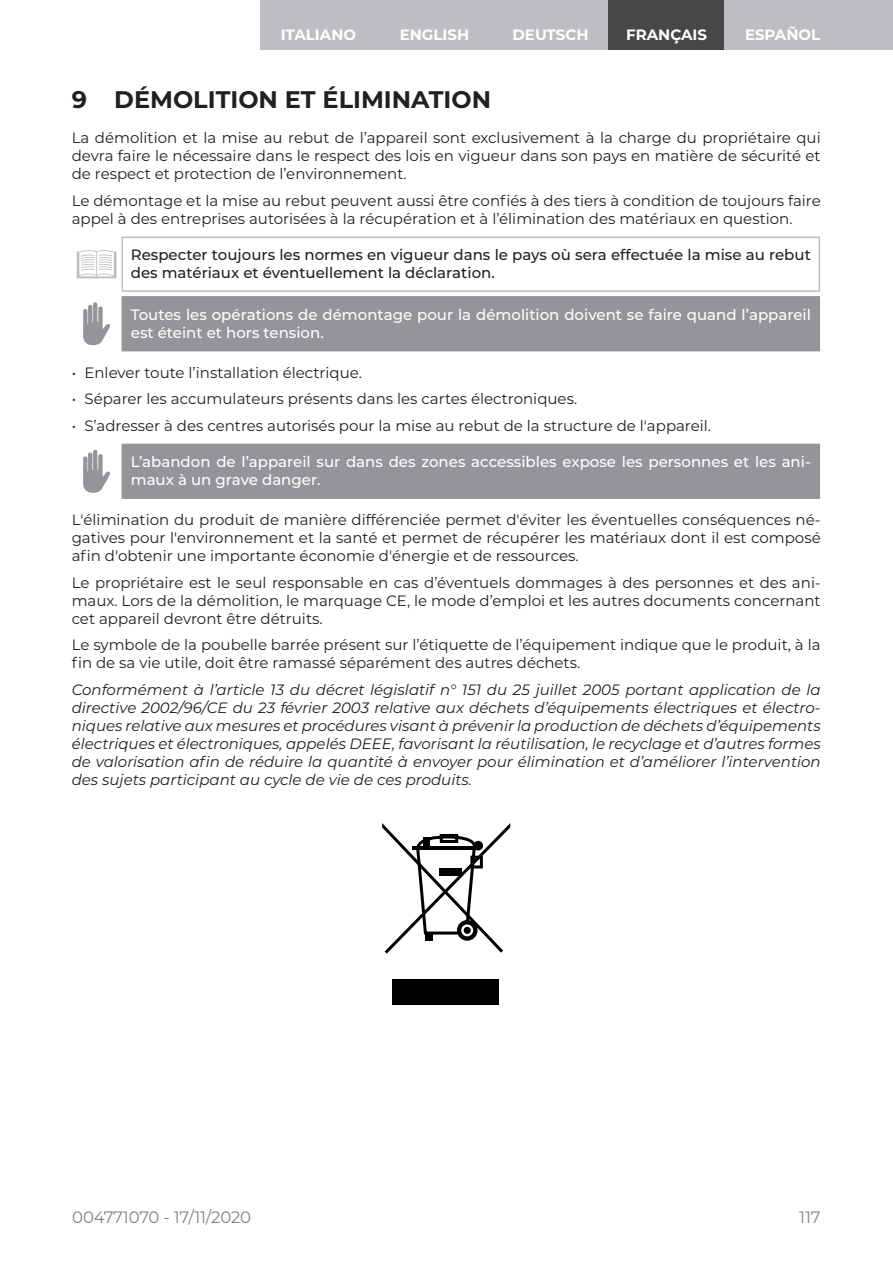
<style>
.page{position:relative;width:893px;height:1263px;background:#fff}
.page>*{position:absolute;margin:0;border:0;box-sizing:border-box;transform-origin:0 0}
.t1{font:700 24px "Montserrat";color:#231f20}
.t2{font:16.5px "Montserrat";letter-spacing:-.01em;color:#838282}
.Testo_base{font:15px/18px "Montserrat";color:#231f20;text-align:justify}
.Testo_base-2{font:italic 15px/18px "Montserrat";color:#231f20;text-align:justify}
.Testo_tabella{font:500 15px/18px "Montserrat";color:#fff}
.INDICAZIONI{font:500 15px/18px "Montserrat";color:#231f20}
.t3{font:700 15px "Montserrat";color:#fff}
</style>
<div class="page">
<div style="left:376px;top:0;width:116px;height:50px;background:#bdbec1"></div>
<div style="left:492px;top:0;width:117px;height:50px;background:#bdbec1"></div>
<div style="left:609px;top:0;width:116px;height:50px;background:#454749"></div>
<div style="left:725px;top:0;width:168px;height:50px;background:#bdbec1"></div>
<div style="left:260px;top:0;width:116px;height:50px;background:#bdbec1"></div>
<hr style="left:122px;top:237px;width:698px;height:1px;background:#bcbdc0">
<hr style="left:122px;top:238px;width:1px;height:52px;background:#bcbdc0">
<hr style="left:819px;top:238px;width:1px;height:52px;background:#bcbdc0">
<hr style="left:122px;top:290px;width:698px;height:2px;background:#bcbdc0">
<svg style="left:77px;top:250px;width:39px;height:28px"></svg>
<div style="left:122px;top:297px;width:697px;height:54px;background:#939598"></div>
<hr style="left:122px;top:296px;width:698px;height:2px;background:#939598">
<hr style="left:819px;top:298px;width:1px;height:52px;background:#939598">
<hr style="left:122px;top:350px;width:698px;height:1px;background:#939598">
<svg style="left:83px;top:302px;width:27px;height:43px"></svg>
<div style="left:122px;top:444px;width:697px;height:54px;background:#939598"></div>
<hr style="left:122px;top:444px;width:698px;height:1px;background:#939598">
<hr style="left:819px;top:445px;width:1px;height:52px;background:#939598">
<hr style="left:122px;top:497px;width:698px;height:2px;background:#939598">
<svg style="left:83px;top:450px;width:27px;height:43px"></svg>
<svg style="left:382px;top:823px;width:128px;height:131px"></svg>
<hr style="left:412px;top:846px;width:64px;height:4px;background:#000002">
<div style="left:392px;top:979px;width:107px;height:26px;background:#000002"></div>
<p class="t3" style="left:281px;top:24px;width:77px">ITALIANO</p>
<p class="t3" style="left:400px;top:24px;width:71px">ENGLISH</p>
<p class="t3" style="left:513px;top:24px;width:77px">DEUTSCH</p>
<p class="t3" style="left:626px;top:24px;width:82px">FRANÇAIS</p>
<p class="t3" style="left:745px;top:24px;width:77px">ESPAÑOL</p>
<p class="t1" style="left:72px;top:82px;width:421px">9 DÉMOLITION ET ÉLIMINATION</p>
<p class="Testo_base" style="left:72px;top:128px;width:750px">La démolition et la mise au rebut de l’appareil sont exclusivement à la charge du propriétaire qui devra faire le nécessaire dans le respect des lois en vigueur dans son pays en matière de sécurité et de respect et protection de l’environnement.</p>
<p class="Testo_base" style="left:72px;top:191px;width:751px">Le démontage et la mise au rebut peuvent aussi être confiés à des tiers à condition de toujours faire appel à des entreprises autorisées à la récupération et à l’élimination des matériaux en question.</p>
<p class="INDICAZIONI" style="left:131px;top:245px;width:682px">Respecter toujours les normes en vigueur dans le pays où sera effectuée la mise au rebut des matériaux et éventuellement la déclaration.</p>
<p class="Testo_tabella" style="left:131px;top:305px;width:682px">Toutes les opérations de démontage pour la démolition doivent se faire quand l’appareil est éteint et hors tension.</p>
<p class="Testo_base" style="left:72px;top:363px;width:292px">• Enlever toute l’installation électrique.</p>
<p class="Testo_base" style="left:72px;top:390px;width:507px">• Séparer les accumulateurs présents dans les cartes électroniques.</p>
<p class="Testo_base" style="left:72px;top:416px;width:641px">• S’adresser à des centres autorisés pour la mise au rebut de la structure de l'appareil.</p>
<p class="Testo_tabella" style="left:131px;top:452px;width:681px">L’abandon de l’appareil sur dans des zones accessibles expose les personnes et les ani&shy;maux à un grave danger.</p>
<p class="Testo_base" style="left:72px;top:511px;width:751px">L'élimination du produit de manière différenciée permet d'éviter les éventuelles conséquences né&shy;gatives pour l'environnement et la santé et permet de récupérer les matériaux dont il est composé afin d'obtenir une importante économie d'énergie et de ressources.</p>
<p class="Testo_base" style="left:72px;top:573px;width:750px">Le propriétaire est le seul responsable en cas d’éventuels dommages à des personnes et des ani&shy;maux. Lors de la démolition, le marquage CE, le mode d’emploi et les autres documents concernant cet appareil devront être détruits.</p>
<p class="Testo_base" style="left:72px;top:636px;width:750px">Le symbole de la poubelle barrée présent sur l’étiquette de l’équipement indique que le produit, à la fin de sa vie utile, doit être ramassé séparément des autres déchets.</p>
<p class="Testo_base-2" style="left:72px;top:680px;width:751px">Conformément à l’article 13 du décret législatif n° 151 du 25 juillet 2005 portant application de la directive 2002/96/CE du 23 février 2003 relative aux déchets d’équipements électriques et électro&shy;niques relative aux mesures et procédures visant à prévenir la production de déchets d’équipements électriques et électroniques, appelés DEEE, favorisant la réutilisation, le recyclage et d’autres formes de valorisation afin de réduire la quantité à envoyer pour élimination et d’améliorer l’intervention des sujets participant au cycle de vie de ces produits.</p>
<p class="t2" style="left:72px;top:1206px;width:180px">004771070 - 17/11/2020</p>
<p class="t2" style="left:799px;top:1206px;width:23px">117</p>
</div>
